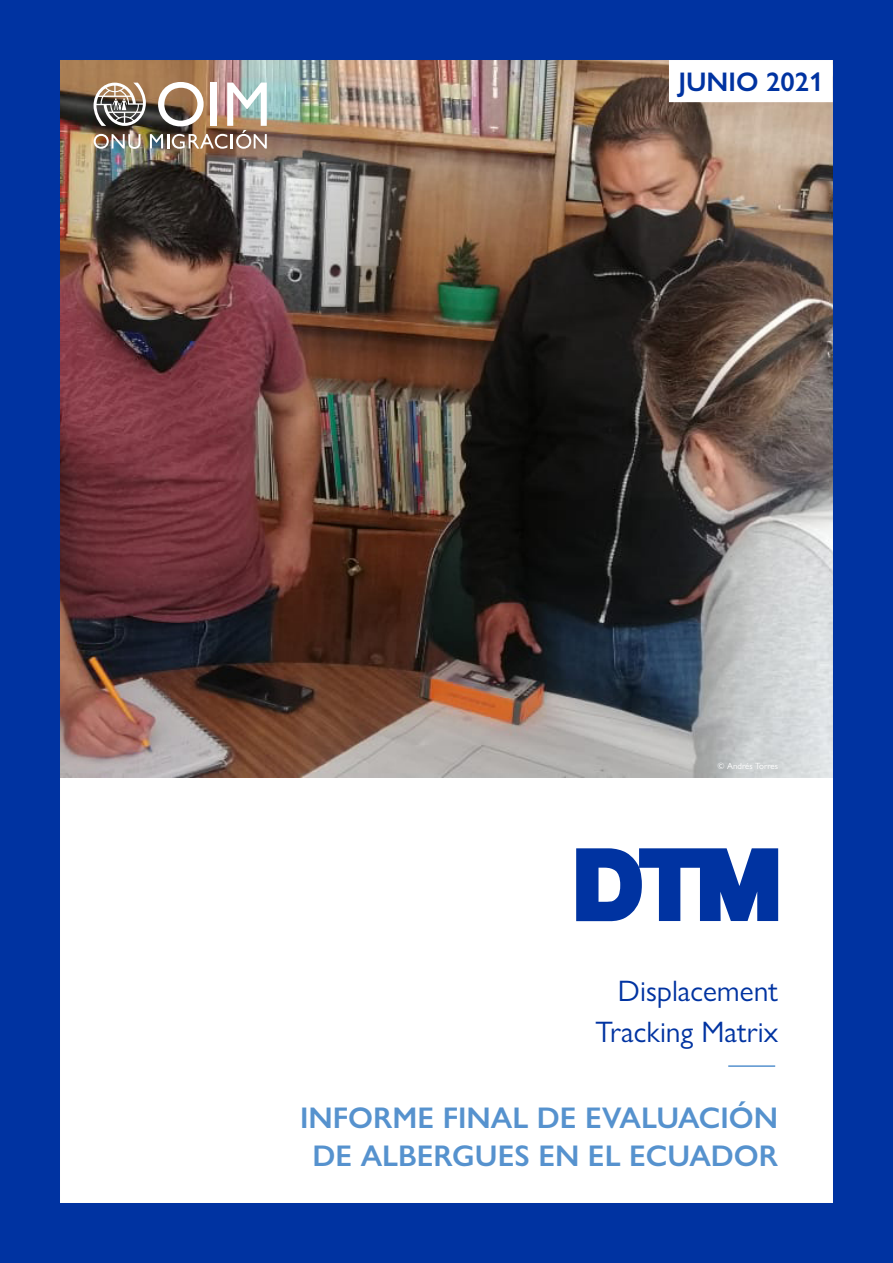
<style>
.page{position:relative;width:893px;height:1263px;background:#fff}
.page>*{position:absolute;margin:0;border:0;box-sizing:border-box;transform-origin:0 0}
.t1{font:600 30px/37.7px "Gill Sans Nova";color:#5692ce;text-align:center}
.t2{font:29.7px/41px "Gill Sans Nova";color:#0033a1;text-align:right}
.t3{font:600 27px "Gill Sans Nova";color:#0033a1}
.t4{font:9px "Gill Sans Nova";color:#fff}
</style>
<div class="page">
<img style="left:61px;top:61px;width:771px;height:717px">
<svg style="left:576px;top:848px;width:202px;height:73px"></svg>
<hr style="left:728px;top:1065px;width:47px;height:2px;background:#5692ce">
<div style="left:669px;top:60px;width:164px;height:42px;background:#fff"></div>
<img style="left:94px;top:82px;width:173px;height:67px">
<div style="left:0;top:0;width:893px;height:1263px;border:60px solid #0033a1"></div>
<p class="t3" style="left:678px;top:66px;width:147px">JUNIO 2021</p>
<p class="t4" style="left:717px;top:760px;width:62px">© Andrés Torres</p>
<p class="t2" style="left:595px;top:970px;width:184px">Displacement<br>Tracking Matrix</p>
<p class="t1" style="left:300px;top:1099px;width:480px">INFORME FINAL DE EVALUACIÓN<br>DE ALBERGUES EN EL ECUADOR</p>
</div>
